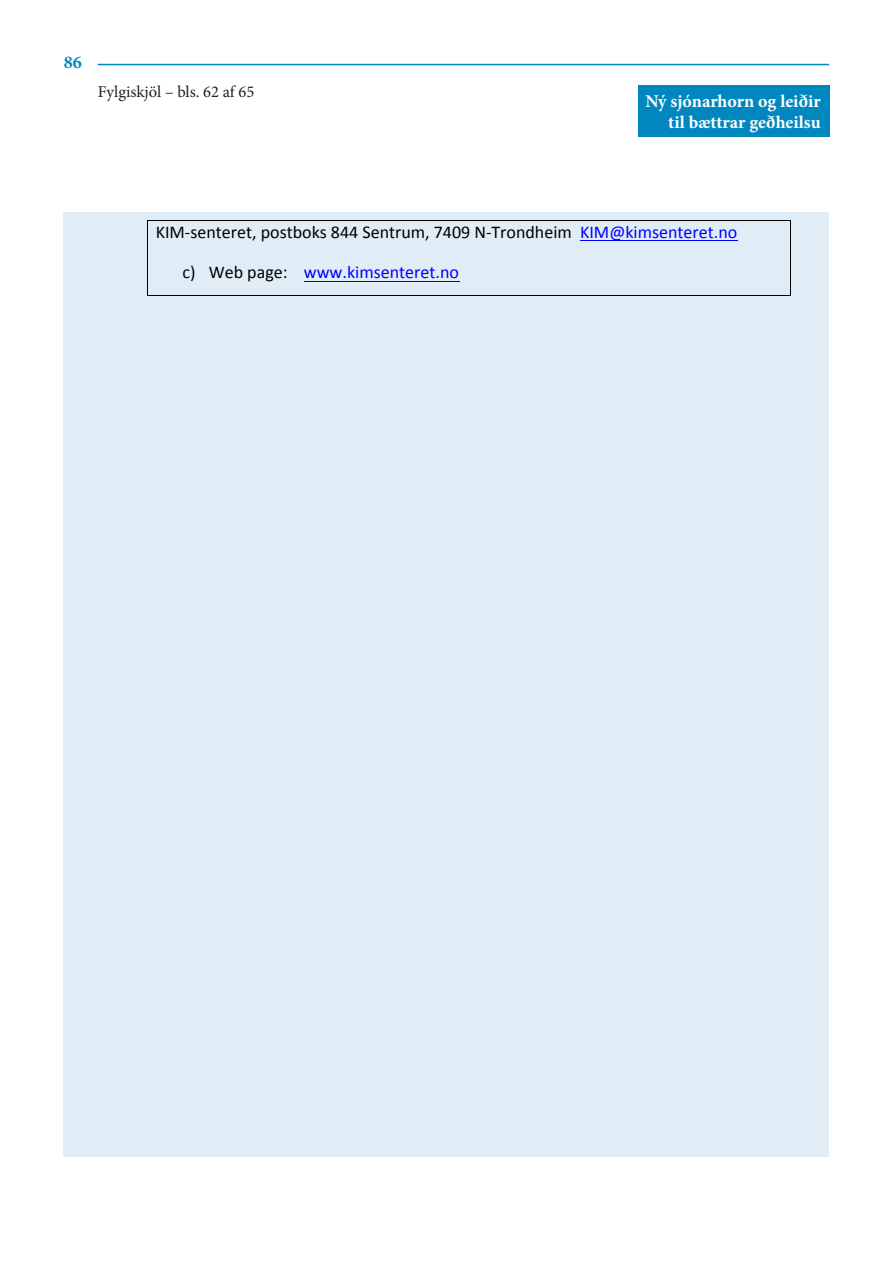
<style>
.page{position:relative;width:893px;height:1263px;background:#fff}
.page>*{position:absolute;margin:0;border:0;box-sizing:border-box;transform-origin:0 0}
.t1{font:18px "Calibri";color:#000}
.t2{font:700 18px/21.6px "Minion Pro";color:#fff;text-align:right}
.t3{font:18px "Calibri";color:#00f}
.t4{font:700 18px "Minion Pro";color:#0087bf}
.t5{font:16.5px "Minion Pro";letter-spacing:-.005em;color:#231f20}
.s1{color:#00f}
.s2{color:#000}
</style>
<div class="page">
<hr style="left:98px;top:64px;width:731px;height:1px;background:#0087bf">
<div style="left:638px;top:85px;width:191px;height:52px;background:#0087bf"></div>
<div style="left:64px;top:213px;width:765px;height:944px;background:#e1edf6"></div>
<hr style="left:148px;top:220px;width:642px;height:1px;background:#000">
<hr style="left:147px;top:221px;width:1px;height:74px;background:#000">
<hr style="left:148px;top:295px;width:642px;height:1px;background:#000">
<hr style="left:790px;top:221px;width:1px;height:74px;background:#000">
<hr style="left:580px;top:240px;width:157px;height:1px;background:#00f">
<hr style="left:304px;top:281px;width:155px;height:1px;background:#00f">
<p class="t4" style="left:64px;top:50px;width:19px">86</p>
<p class="t5" style="left:98px;top:81px;width:158px">Fylgiskjöl – bls. 62 af 65</p>
<p class="t2" style="left:645px;top:90px;width:177px">Ný sjónarhorn og leiðir til bættrar geðheilsu</p>
<p class="t1" style="left:156px;top:220px;width:583px">KIM--‐senteret, postboks 844 Sentrum, 7409 N--‐Trondheim <span class="s1">KIM@kimsenteret.no</span></p>
<p class="t3" style="left:182px;top:261px;width:278px"><span class="s2">c) Web page:</span> www.kimsenteret.no</p>
</div>
